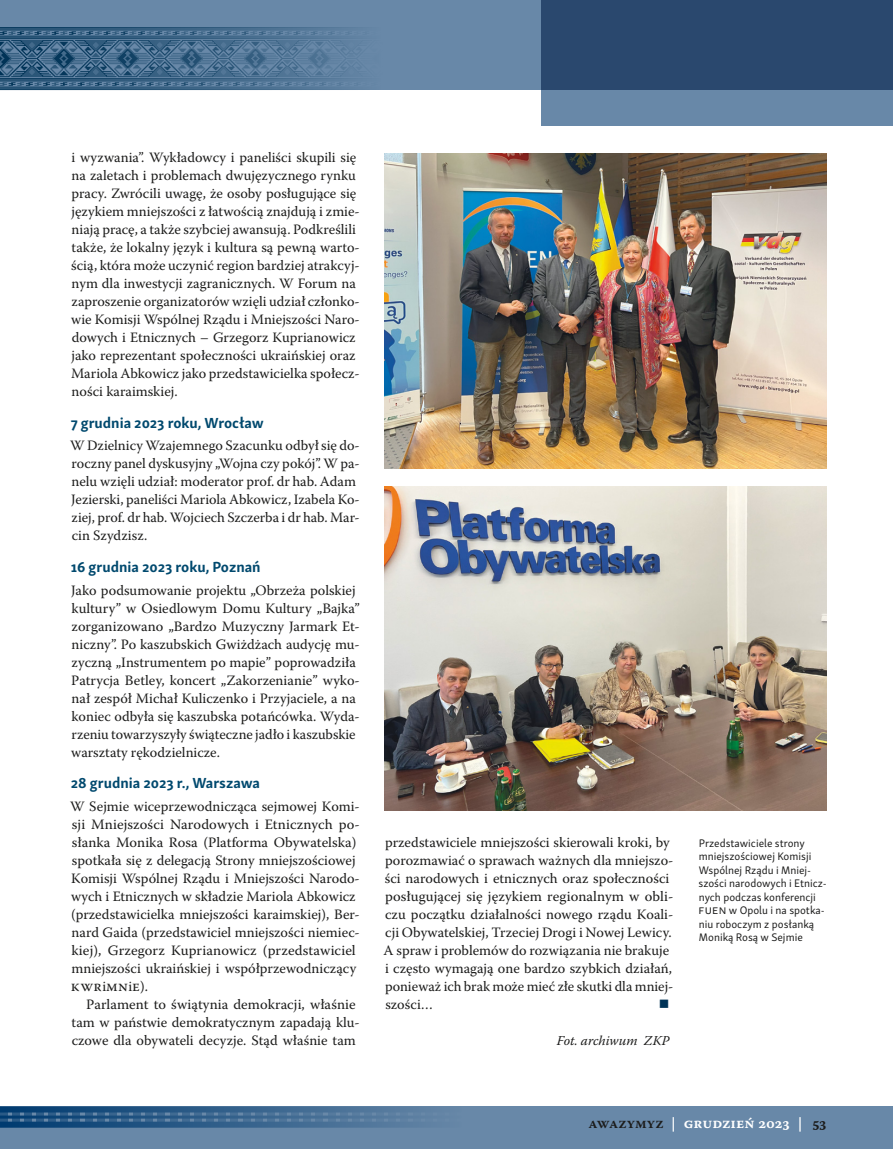
<style>
.page{position:relative;width:893px;height:1149px;background:#fff}
.page>*{position:absolute;margin:0;border:0;box-sizing:border-box;transform-origin:0 0}
.p4_narrow_noind{font:15.3px "Warnock Pro";color:#1c1c1b}
.crosshead_1{font:700 15px "Skolar Sans PE";color:#00496e}
.t1{font:15px "Warnock Pro Semibold Capt";letter-spacing:-.005em;color:#fff}
.p4_narrow_noind-2{font:14.25px/18px "Warnock Pro";color:#1c1c1b}
.p4_narrow{font:14.25px/18px "Warnock Pro";color:#1c1c1b}
.p4_narrow-2{font:14.25px "Wingdings";color:#003357}
.authors_signature{font:italic 13.5px "Warnock Pro";color:#1c1c1b}
.t2{font:11.25px/13.5px "Skolar Sans PE";color:#1c1c1b}
.s1{font-size:14.25px}
.s2{font-size:12px}
.s3{font-family:"Warnock Pro";font-weight:600;color:#1c1c1b}
.s4{color:#1c1c1b}
</style>
<div class="page">
<div style="left:0;top:0;width:893px;height:90px;background:#6888a8"></div>
<svg style="left:542px;top:0;width:351px;height:126px;background:#3b5a7e"></svg>
<div style="left:0;top:1106px;width:893px;height:42px;background:#6888a8"></div>
<svg style="left:0;top:1106px;width:422px;height:21px"></svg>
<svg style="left:0;top:27px;width:360px;height:63px"></svg>
<img style="left:385px;top:153px;width:441px;height:315px">
<img style="left:385px;top:486px;width:442px;height:324px">
<p class="p4_narrow_noind-2" style="left:71px;top:148px;width:290px">i wyzwania”. Wykładowcy i paneliści skupili się na zaletach i problemach dwujęzycznego rynku pracy. Zwrócili uwagę, że osoby posługujące się językiem mniejszości z łatwością znajdują i zmie&shy;niają pracę, a także szybciej awansują. Podkreślili także, że lokalny język i kultura są pewną warto&shy;ścią, która może uczynić region bardziej atrakcyj&shy;nym dla inwestycji zagranicznych. W Forum na zaproszenie organizatorów wzięli udział członko&shy;wie Komisji Wspólnej Rządu i Mniejszości Naro&shy;dowych i Etnicznych – Grzegorz Kuprianowicz jako reprezentant społeczności ukraińskiej oraz Mariola Abkowicz jako przedstawicielka społecz&shy;ności karaimskiej.</p>
<p class="crosshead_1" style="left:71px;top:410px;width:195px">7 grudnia 2023 roku, Wrocław</p>
<p class="p4_narrow_noind-2" style="left:70px;top:436px;width:291px">W Dzielnicy Wzajemnego Szacunku odbył się do&shy;roczny panel dyskusyjny „Wojna czy pokój”. W pa&shy;nelu wzięli udział: moderator prof. dr hab. Adam Jezierski, paneliści Mariola Abkowicz, Izabela Ko&shy;ziej, prof. dr hab. Wojciech Szczerba i dr hab. Mar&shy;cin Szydzisz.</p>
<p class="crosshead_1" style="left:71px;top:554px;width:191px">16 grudnia 2023 roku, Poznań</p>
<p class="p4_narrow_noind-2" style="left:71px;top:580px;width:290px">Jako podsumowanie projektu „Obrzeża polskiej kultury” w Osiedlowym Domu Kultury „Bajka” zorganizowano „Bardzo Muzyczny Jarmark Et&shy;niczny”. Po kaszubskich Gwiżdżach audycję mu&shy;zyczną „Instrumentem po mapie” poprowadziła Patrycja Betley, koncert „Zakorzenianie” wyko&shy;nał zespół Michał Kuliczenko i Przyjaciele, a na koniec odbyła się kaszubska potańcówka. Wyda&shy;rzeniu towarzyszyły świąteczne jadło i kaszubskie warsztaty rękodzielnicze.</p>
<p class="crosshead_1" style="left:71px;top:770px;width:191px">28 grudnia 2023 r., Warszawa</p>
<p class="p4_narrow_noind-2" style="left:70px;top:796px;width:291px">W Sejmie wiceprzewodnicząca sejmowej Komi&shy;sji Mniejszości Narodowych i Etnicznych po&shy;słanka Monika Rosa (Platforma Obywatelska) spotkała się z delegacją Strony mniejszościowej Komisji Wspólnej Rządu i Mniejszości Narodo&shy;wych i Etnicznych w składzie Mariola Abkowicz (przedstawicielka mniejszości karaimskiej), Ber&shy;nard Gaida (przedstawiciel mniejszości niemiec&shy;kiej), Grzegorz Kuprianowicz (przedstawiciel mniejszości ukraińskiej i współprzewodniczący</p>
<p class="p4_narrow_noind" style="left:71px;top:976px;width:79px">KWR<span class="s1">i</span>MN<span class="s1">i</span>E<span class="s1">).</span></p>
<p class="p4_narrow" style="left:72px;top:994px;width:290px;text-indent:15px">Parlament to świątynia demokracji, właśnie tam w państwie demokratycznym zapadają klu&shy;czowe dla obywateli decyzje. Stąd właśnie tam</p>
<p class="p4_narrow" style="left:384px;top:832px;width:291px">przedstawiciele mniejszości skierowali kroki, by porozmawiać o sprawach ważnych dla mniejszo&shy;ści narodowych i etnicznych oraz społeczności posługującej się językiem regionalnym w obli&shy;czu początku działalności nowego rządu Koali&shy;cji Obywatelskiej, Trzeciej Drogi i Nowej Lewicy.<br>A spraw i problemów do rozwiązania nie brakuje i często wymagają one bardzo szybkich działań, ponieważ ich brak może mieć złe skutki dla mniej&shy;szości…</p>
<p class="p4_narrow-2" style="left:659px;top:995px;width:12px">■</p>
<p class="authors_signature" style="left:557px;top:1031px;width:114px">Fot. archiwum ZKP</p>
<p class="t2" style="left:698px;top:835px;width:130px">Przedstawiciele strony mniejszościowej Komisji<br>Wspólnej Rządu i Mniej&shy;szości narodowych i Etnicz&shy;nych podczas konferencji<br><span class="s2">FUEN</span> w Opolu i na spotka&shy;niu roboczym z posłanką<br>Moniką Rosą w Sejmie</p>
<p class="t1" style="left:589px;top:1113px;width:240px"><span class="s3">AWAZYMYZ</span> | grudzień 2023 | <span class="s4">53</span></p>
</div>
